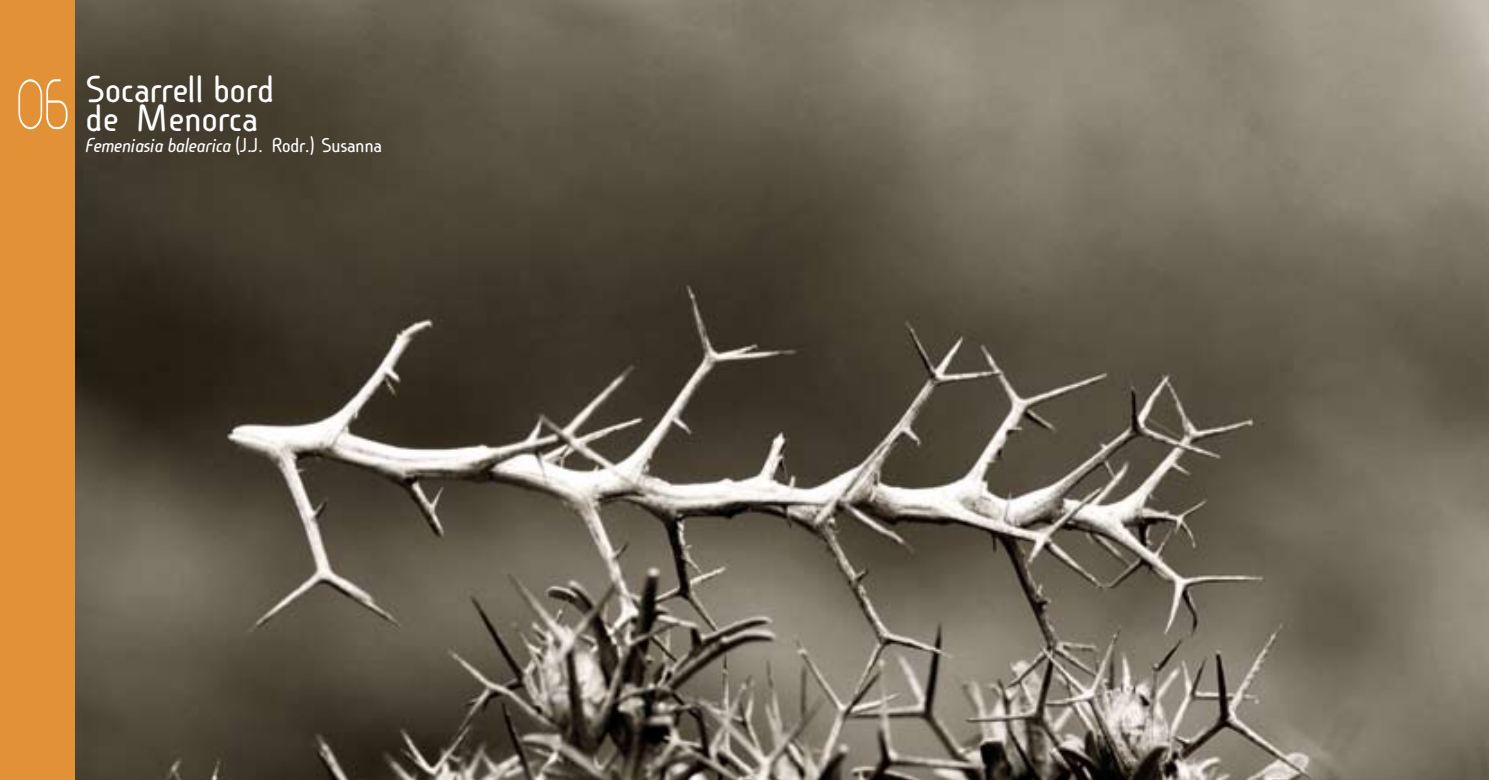
<style>
.page{position:relative;width:1489px;height:780px;background:#fff}
.page>*{position:absolute;margin:0;border:0;box-sizing:border-box;transform-origin:0 0}
.t1{font:300 75px "Cineplex LT";color:#fff;scale:.7 1}
.t2{font:700 37.5px/28.8px "Cineplex LT";letter-spacing:-.03em;color:#fff}
.t3{font:italic 700 20px "Cineplex LT";letter-spacing:-.04em;color:#fff}
.s1{font-style:normal}
</style>
<div class="page">
<img style="left:74px;top:0;width:1414px;height:780px">
<div style="left:0;top:0;width:74px;height:780px;background:#e29136"></div>
<p class="t1" style="left:16px;top:60px;width:79px">06</p>
<p class="t2" style="left:85px;top:75px;width:191px">Socarrell bord de Menorca</p>
<p class="t3" style="left:85px;top:134px;width:298px">Femeniasia balearica <span class="s1">(J.J. Rodr.) Susanna</span></p>
</div>
